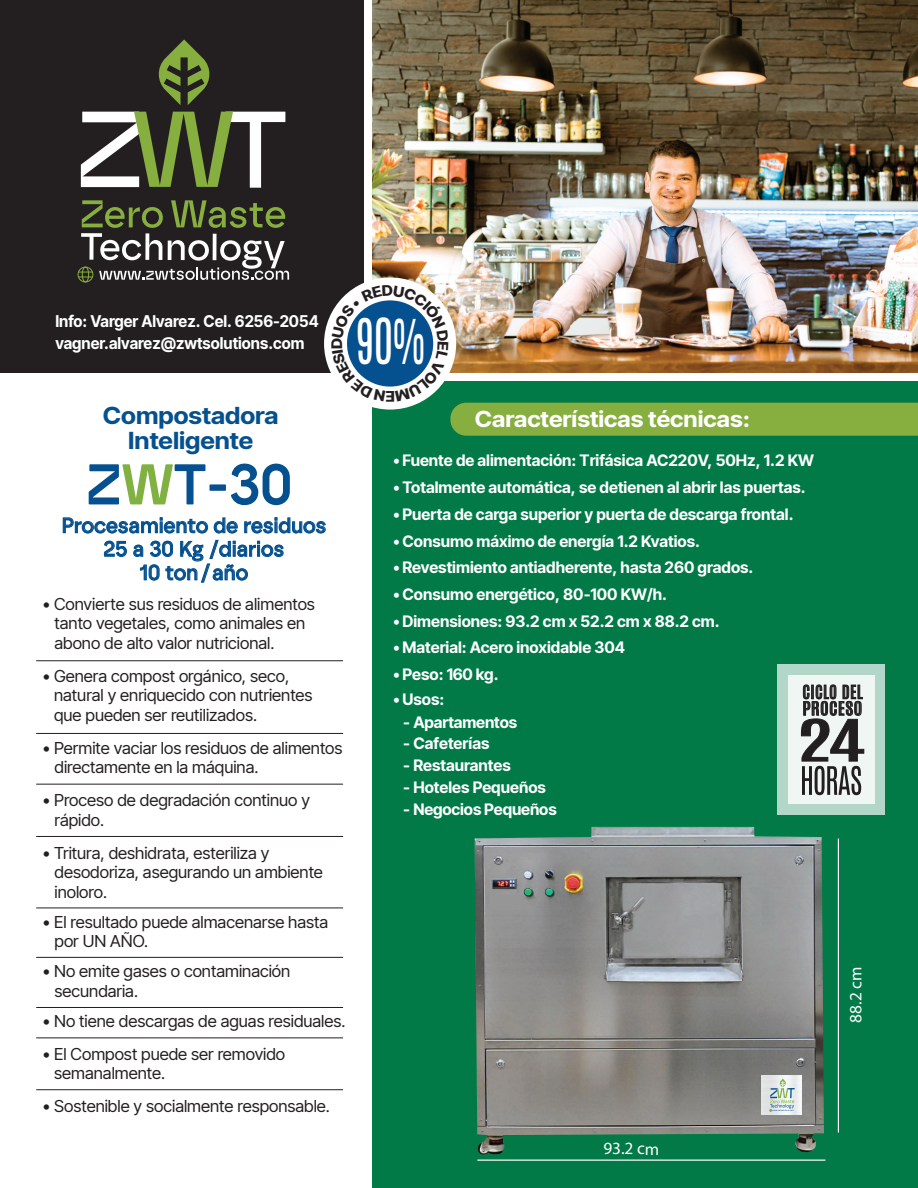
<style>
.page{position:relative;width:918px;height:1188px;background:#fff}
.page>*{position:absolute;margin:0;border:0;box-sizing:border-box;transform-origin:0 0}
.t1{font:500 55.2px "Safiro";color:#05508f;scale:.96 1}
.t2{font:52.95px "Antonio";color:#fff;scale:.8 1}
.t3{font:700 26.85px/24.6px "Stage Grotesk";color:#05508f;text-align:center;scale:.95 1}
.t4{font:700 25.2px "Stage Grotesk";color:#fff;scale:.95 1}
.t5{font:500 21.3px/23.5px "Safiro";color:#05508f;text-align:center;scale:.96 1}
.t6{font:18.75px/19.5px "Stage Grotesk";color:#231f20;scale:.9 1}
.t7{font:700 18.45px/22.4px "Stage Grotesk";color:#fff;scale:.84 1}
.t8{font:700 18px "Stage Grotesk";color:#fff;scale:.88 1}
.t9{font:17.25px "Myriad Pro";letter-spacing:-.005em;color:#fff}
.t10{font:800 16.65px "Stage Grotesk";color:#231f20;scale:.95 1}
.t11{font:15.9px/16.5px "Antonio";letter-spacing:.02em;color:#231f20;scale:1.07 1}
.s1{color:#81b141}
.s2{font-size:51.6px}
</style>
<div class="page">
<img style="left:372px;top:0;width:546px;height:285px">
<div style="left:372px;top:382px;width:546px;height:806px;background:#017a47"></div>
<div style="left:0;top:0;width:363px;height:373px;background:#231f20"></div>
<svg style="left:77px;top:200px;width:212px;height:83px"></svg>
<svg style="left:158px;top:39px;width:52px;height:66px"></svg>
<svg style="left:81px;top:112px;width:204px;height:76px"></svg>
<hr style="left:36px;top:660px;width:307px;height:1px;background:#231f20">
<hr style="left:36px;top:733px;width:307px;height:1px;background:#231f20">
<hr style="left:36px;top:784px;width:307px;height:1px;background:#231f20">
<hr style="left:36px;top:836px;width:307px;height:1px;background:#231f20">
<hr style="left:36px;top:908px;width:307px;height:1px;background:#231f20">
<hr style="left:36px;top:957px;width:307px;height:1px;background:#231f20">
<hr style="left:36px;top:1089px;width:307px;height:1px;background:#231f20">
<hr style="left:36px;top:1007px;width:307px;height:1px;background:#231f20">
<hr style="left:36px;top:1038px;width:307px;height:1px;background:#231f20">
<svg style="left:88px;top:464px;width:118px;height:41px"></svg>
<div style="left:210px;top:484px;width:16px;height:7px;border:2px solid #05508f"></div>
<svg style="left:217px;top:463px;width:73px;height:43px"></svg>
<svg style="left:63px;top:517px;width:145px;height:16px"></svg>
<svg style="left:214px;top:517px;width:24px;height:17px"></svg>
<svg style="left:244px;top:517px;width:82px;height:17px"></svg>
<svg style="left:103px;top:541px;width:24px;height:16px"></svg>
<svg style="left:133px;top:540px;width:151px;height:43px"></svg>
<svg style="left:778px;top:664px;width:107px;height:150px;background:#cee4db"></svg>
<svg style="left:801px;top:684px;width:64px;height:111px;background:#969897"></svg>
<div style="left:324px;top:277px;width:132px;height:133px;background:#fff;border-radius:50%"></div>
<hr style="left:477px;top:1160px;width:348px;height:1px;background:#fff">
<img style="left:475px;top:827px;width:349px;height:328px">
<div style="left:489px;top:895px;width:33px;height:15px;background:#969696"></div>
<hr style="left:838px;top:839px;width:1px;height:294px;background:#fff">
<img style="left:762px;top:1076px;width:40px;height:39px">
<svg style="left:770px;top:1079px;width:25px;height:33px"></svg>
<img style="left:332px;top:285px;width:586px;height:151px">
<p class="t7" style="left:55px;top:309px;width:315px">Info: Varger Alvarez. Cel. 6256-2054 vagner.alvarez@zwtsolutions.com</p>
<p class="t10" style="left:326px;top:349px;width:13px;rotate:-90deg">D</p>
<h3 class="t3" style="left:103px;top:402px;width:186px">Compostadora<br>Inteligente</h3>
<h1 class="t1" style="left:86px;top:452px;width:216px">Z<span class="s1">W</span>T-30</h1>
<p class="t5" style="left:61px;top:514px;width:277px">Procesamiento de residuos<br>25 a 30 Kg /diarios<br>10 ton/año</p>
<p class="t6" style="left:55px;top:593px;width:291px;text-indent:-12px">• Convierte sus residuos de alimentos tanto vegetales, como animales en abono de alto valor nutricional.</p>
<p class="t6" style="left:54px;top:665px;width:289px;text-indent:-12px">• Genera compost orgánico, seco, natural y enriquecido con nutrientes que pueden ser reutilizados.</p>
<p class="t6" style="left:55px;top:737px;width:322px;text-indent:-12px">• Permite vaciar los residuos de alimentos directamente en la máquina.</p>
<p class="t6" style="left:55px;top:790px;width:285px;text-indent:-12px">• Proceso de degradación continuo y rápido.</p>
<p class="t6" style="left:55px;top:842px;width:300px;text-indent:-12px">• Tritura, deshidrata, esteriliza y desodoriza, asegurando un ambiente inoloro.</p>
<p class="t6" style="left:55px;top:911px;width:306px;text-indent:-12px">• El resultado puede almacenarse hasta por UN AÑO.</p>
<p class="t6" style="left:55px;top:961px;width:263px;text-indent:-12px">• No emite gases o contaminación secundaria.</p>
<p class="t6" style="left:42px;top:1010px;width:338px">• No tiene descargas de aguas residuales.</p>
<p class="t6" style="left:54px;top:1043px;width:258px;text-indent:-12px">• El Compost puede ser removido semanalmente.</p>
<p class="t6" style="left:42px;top:1096px;width:321px">• Sostenible y socialmente responsable.</p>
<h2 class="t2" style="left:357px;top:303px;width:88px">90<span class="s2">%</span></h2>
<p class="t10" style="left:395px;top:407px;width:11px;rotate:180deg">E</p>
<h3 class="t4" style="left:475px;top:403px;width:291px">Características técnicas:</h3>
<p class="t8" style="left:393px;top:449px;width:480px">• Fuente de alimentación: Trifásica AC220V, 50Hz, 1.2 KW</p>
<p class="t8" style="left:393px;top:476px;width:470px">• Totalmente automática, se detienen al abrir las puertas.</p>
<p class="t8" style="left:393px;top:502px;width:457px">• Puerta de carga superior y puerta de descarga frontal.</p>
<p class="t8" style="left:393px;top:529px;width:350px">• Consumo máximo de energía 1.2 Kvatios.</p>
<p class="t8" style="left:393px;top:556px;width:411px">• Revestimiento antiadherente, hasta 260 grados.</p>
<p class="t8" style="left:393px;top:582px;width:313px">• Consumo energético, 80-100 KW/h.</p>
<p class="t8" style="left:393px;top:609px;width:373px">• Dimensiones: 93.2 cm x 52.2 cm x 88.2 cm.</p>
<p class="t8" style="left:393px;top:636px;width:265px">• Material: Acero inoxidable 304</p>
<p class="t8" style="left:393px;top:663px;width:121px">• Peso: 160 kg.</p>
<p class="t8" style="left:393px;top:688px;width:60px">• Usos:</p>
<p class="t8" style="left:403px;top:710px;width:131px">- Apartamentos</p>
<p class="t8" style="left:403px;top:732px;width:99px">- Cafeterías</p>
<p class="t8" style="left:403px;top:754px;width:124px">- Restaurantes</p>
<p class="t8" style="left:403px;top:775px;width:164px">- Hoteles Pequeños</p>
<p class="t8" style="left:403px;top:797px;width:176px">- Negocios Pequeños</p>
<p class="t11" style="left:802px;top:684px;width:58px">CICLO DEL<br>PROCESO</p>
<p class="t9" style="left:603px;top:1139px;width:57px">93.2 cm</p>
<p class="t9" style="left:846px;top:1023px;width:57px;rotate:-90deg">88.2 cm</p>
</div>
